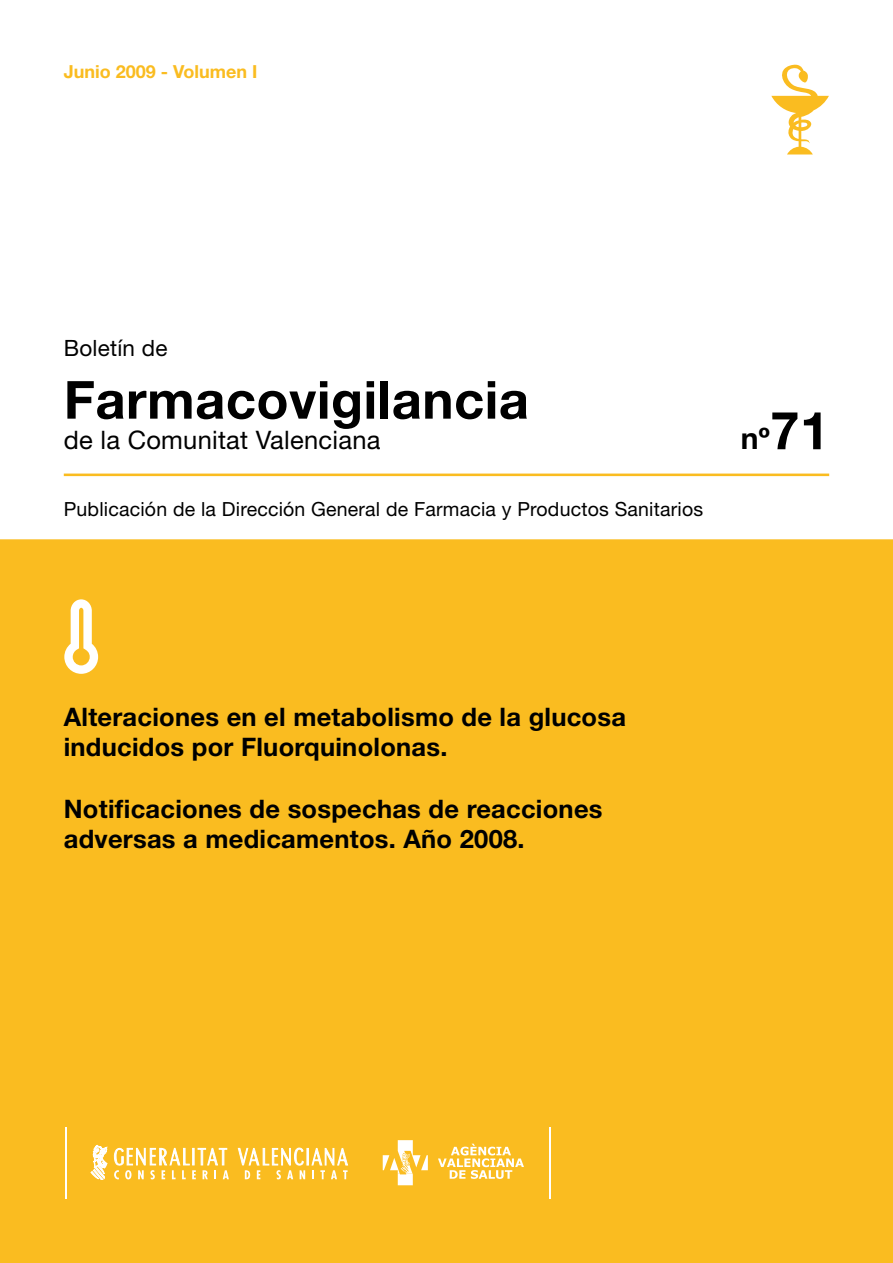
<style>
.page{position:relative;width:893px;height:1263px;background:#fff}
.page>*{position:absolute;margin:0;border:0;box-sizing:border-box;transform-origin:0 0}
.t1{font:700 52.5px "Helvetica Neue LT";letter-spacing:.01em;color:#000}
.t2{font:700 30px "Helvetica Neue LT";color:#000}
.t3{font:700 25.5px/30.6px "Helvetica Neue LT";letter-spacing:.01em;color:#000}
.t4{font:25.5px "Helvetica Neue LT";letter-spacing:.01em;color:#000}
.t5{font:22.5px "Helvetica Neue LT";letter-spacing:.01em;color:#000}
.t6{font:19.5px "Helvetica Neue LT";letter-spacing:.01em;color:#000}
.t7{font:700 18px "Helvetica Neue LT";color:#fabc20}
.s1{font-size:52.5px}
</style>
<div class="page">
<div style="left:0;top:540px;width:893px;height:723px;background:#fabc20"></div>
<svg style="left:771px;top:64px;width:58px;height:90px"></svg>
<hr style="left:64px;top:474px;width:765px;height:2px;background:#fabc20">
<svg style="left:64px;top:599px;width:34px;height:75px"></svg>
<hr style="left:65px;top:1126px;width:2px;height:72px;background:#fff">
<hr style="left:549px;top:1126px;width:1px;height:72px;background:#fff">
<svg style="left:438px;top:1143px;width:86px;height:36px"></svg>
<svg style="left:383px;top:1140px;width:45px;height:45px"></svg>
<svg style="left:91px;top:1145px;width:16px;height:34px"></svg>
<svg style="left:114px;top:1147px;width:115px;height:32px"></svg>
<svg style="left:238px;top:1147px;width:110px;height:32px"></svg>
<p class="t7" style="left:64px;top:60px;width:195px">Junio 2009 - Volumen I</p>
<p class="t5" style="left:64px;top:334px;width:105px">Boletín de</p>
<h1 class="t1" style="left:64px;top:367px;width:467px">Farmacovigilancia</h1>
<p class="t4" style="left:64px;top:425px;width:318px">de la Comunitat Valenciana</p>
<p class="t6" style="left:64px;top:497px;width:641px">Publicación de la Dirección General de Farmacia y Productos Sanitarios</p>
<p class="t2" style="left:741px;top:420px;width:90px">nº<span class="s1">71</span></p>
<p class="t3" style="left:64px;top:701px;width:564px">Alteraciones en el metabolismo de la glucosa inducidos por Fluorquinolonas.</p>
<p class="t3" style="left:64px;top:793px;width:540px">Notificaciones de sospechas de reacciones adversas a medicamentos. Año 2008.</p>
</div>
